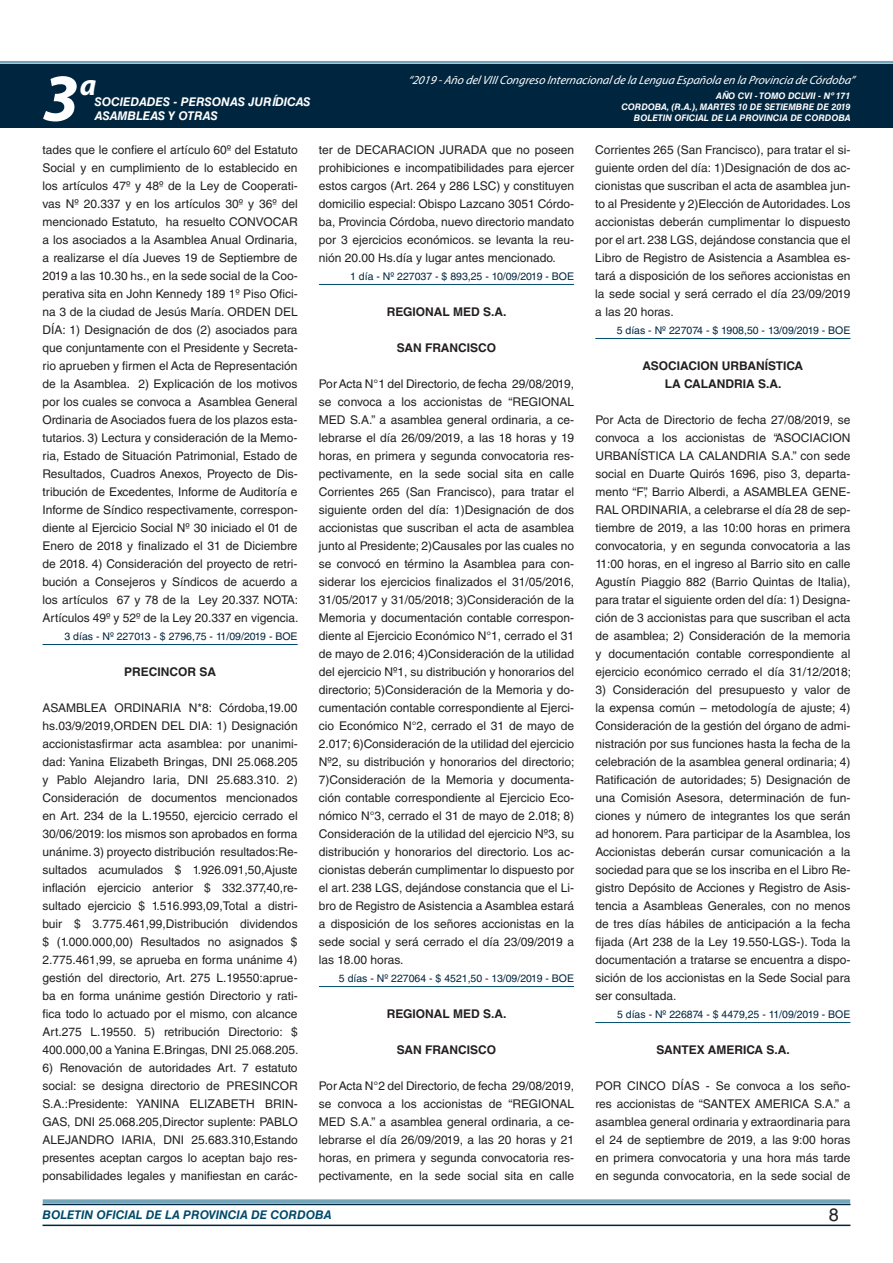
<style>
.page{position:relative;width:893px;height:1263px;background:#fff}
.page>*{position:absolute;margin:0;border:0;box-sizing:border-box;transform-origin:0 0}
.t1{font:italic 700 67.5px "Myriad Pro";color:#fff}
.t2{font:italic 700 30px "Myriad Pro";color:#fff}
.t3{font:18px "Helvetica LT Std";color:#231f20}
.t4{font:12px/18px "Helvetica LT Std";color:#231f20;text-align:justify}
.t5{font:700 12px "Helvetica LT Std";color:#231f20}
.t6{font:italic 12px "Myriad Pro";color:#fff}
.t7{font:italic 700 12px "Helvetica LT Std";color:#fff}
.t8{font:italic 700 12px "Helvetica LT Std";color:#004b6c}
.t9{font:10.5px "Helvetica LT Std";color:#00263f}
.t10{font:italic 700 9px/10.8px "Helvetica LT Std";color:#fff;text-align:right}
</style>
<div class="page">
<div style="left:0;top:61px;width:893px;height:6px;background:#fff;opacity:.75"></div>
<div style="left:0;top:64px;width:893px;height:64px;background:#00263f"></div>
<hr style="left:43px;top:1224px;width:807px;height:2px;background:#00263f">
<div style="left:42px;top:1198px;width:809px;height:8px;background:#fff;opacity:.75"></div>
<hr style="left:43px;top:644px;width:255px;height:1px;background:#004b6c">
<hr style="left:319px;top:284px;width:255px;height:1px;background:#004b6c">
<hr style="left:319px;top:986px;width:255px;height:1px;background:#004b6c">
<hr style="left:595px;top:338px;width:255px;height:1px;background:#004b6c">
<hr style="left:595px;top:1022px;width:255px;height:1px;background:#004b6c">
<h2 class="t2" style="left:80px;top:66px;width:18px">a</h2>
<p class="t6" style="left:408px;top:72px;width:448px">“2019 -Año delVIIICongreso Internacionalde la Lengua Esp añola en la Provincia de Córdoba”</p>
<h1 class="t1" style="left:43px;top:54px;width:38px">3</h1>
<p class="t10" style="left:621px;top:91px;width:231px">AÑO CVI - TOMO DCLVII - Nº 171<br>CORDOBA, (R.A.), MARTES 10 DE SETIEMBRE DE 2019<br>BOLETIN OFICIAL DE LA PROVINCIA DE CORDOBA</p>
<p class="t7" style="left:95px;top:94px;width:217px">SOCIEDADES - PERSONAS JURÍDICAS</p>
<p class="t7" style="left:95px;top:109px;width:125px">ASAMBLEAS Y OTRAS</p>
<p class="t4" style="left:43px;top:141px;width:257px">tades que le confiere el artículo 60º del Estatuto Social y en cumplimiento de lo establecido en los artículos 47º y 48º de la Ley de Cooperati&shy;vas Nº 20.337 y en los artículos 30º y 36º del mencionado Estatuto, ha resuelto CONVOCAR a los asociados a la Asamblea Anual Ordinaria, a realizarse el día Jueves 19 de Septiembre de 2019 a las 10.30 hs., en la sede social de la Coo&shy;perativa sita en John Kennedy 189 1º Piso Ofici&shy;na 3 de la ciudad de Jesús María. ORDEN DEL DÍA: 1) Designación de dos (2) asociados para que conjuntamente con el Presidente y Secreta&shy;rio aprueben y firmen el Acta de Representación de la Asamblea. 2) Explicación de los motivos por los cuales se convoca a Asamblea General Ordinaria de Asociados fuera de los plazos esta&shy;tutarios. 3) Lectura y consideración de la Memo&shy;ria, Estado de Situación Patrimonial, Estado de Resultados, Cuadros Anexos, Proyecto de Dis&shy;tribución de Excedentes, Informe de Auditoría e Informe de Síndico respectivamente, correspon&shy;diente al Ejercicio Social Nº 30 iniciado el 01 de Enero de 2018 y finalizado el 31 de Diciembre de 2018. 4) Consideración del proyecto de retri&shy;bución a Consejeros y Síndicos de acuerdo a los artículos 67 y 78 de la Ley 20.337. NOTA:<br>Artículos 49º y 52º de la Ley 20.337 en vigencia.</p>
<p class="t9" style="left:65px;top:630px;width:235px">3 días - Nº 227013 - $ 2796,75 - 11/09/2019 - BOE</p>
<p class="t5" style="left:124px;top:664px;width:9px">PRECINCOR</p>
<p class="t5" style="left:199px;top:664px;width:18px">SA</p>
<p class="t4" style="left:43px;top:699px;width:257px">ASAMBLEA ORDINARIA N*8: Córdoba,19.00 hs.03/9/2019,ORDEN DEL DIA: 1) Designación accionistasfirmar acta asamblea: por unanimi&shy;dad: Yanina Elizabeth Bringas, DNI 25.068.205 y Pablo Alejandro Iaria, DNI 25.683.310. 2)<br>Consideración de documentos mencionados en Art. 234 de la L.19550, ejercicio cerrado el 30/06/2019: los mismos son aprobados en forma unánime. 3) proyecto distribución resultados:Re&shy;sultados acumulados $ 1.926.091,50,Ajuste inflación ejercicio anterior $ 332.377,40,re&shy;sultado ejercicio $ 1.516.993,09,Total a distri&shy;buir $ 3.775.461,99,Distribución dividendos $ (1.000.000,00) Resultados no asignados $ 2.775.461,99, se aprueba en forma unánime 4) gestión del directorio, Art. 275 L.19550:aprue&shy;ba en forma unánime gestión Directorio y rati&shy;fica todo lo actuado por el mismo, con alcance Art.275 L.19550. 5) retribución Directorio: $ 400.000,00 a Yanina E.Bringas, DNI 25.068.205.</p>
<p class="t4" style="left:43px;top:1059px;width:257px">6) Renovación de autoridades Art. 7 estatuto social: se designa directorio de PRESINCOR S.A.:Presidente: YANINA ELIZABETH BRIN-GAS, DNI 25.068.205,Director suplente: PABLO ALEJANDRO IARIA, DNI 25.683.310,Estando presentes aceptan cargos lo aceptan bajo res&shy;ponsabilidades legales y manifiestan en carác-</p>
<p class="t4" style="left:319px;top:141px;width:257px">ter de DECARACION JURADA que no poseen prohibiciones e incompatibilidades para ejercer estos cargos (Art. 264 y 286 LSC) y constituyen domicilio especial: Obispo Lazcano 3051 Córdo&shy;ba, Provincia Córdoba, nuevo directorio mandato por 3 ejercicios económicos. se levanta la reu&shy;nión 20.00 Hs.día y lugar antes mencionado.</p>
<p class="t9" style="left:350px;top:270px;width:225px">1 día - Nº 227037 - $ 893,25 - 10/09/2019 - BOE</p>
<p class="t5" style="left:387px;top:304px;width:9px">REGION</p>
<p class="t5" style="left:434px;top:304px;width:29px">AL MED</p>
<p class="t5" style="left:483px;top:304px;width:25px">S.A.</p>
<p class="t5" style="left:397px;top:340px;width:62px">SAN FRANCISCO</p>
<p class="t4" style="left:319px;top:375px;width:257px">Por Acta N°1 del Directorio, de fecha 29/08/2019, se convoca a los accionistas de “REGIONAL MED S.A.” a asamblea general ordinaria, a ce&shy;lebrarse el día 26/09/2019, a las 18 horas y 19 horas, en primera y segunda convocatoria res&shy;pectivamente, en la sede social sita en calle Corrientes 265 (San Francisco), para tratar el siguiente orden del día: 1)Designación de dos accionistas que suscriban el acta de asamblea junto al Presidente; 2)Causales por las cuales no se convocó en término la Asamblea para con&shy;siderar los ejercicios finalizados el 31/05/2016, 31/05/2017 y 31/05/2018; 3)Consideración de la Memoria y documentación contable correspon&shy;diente al Ejercicio Económico N°1, cerrado el 31 de mayo de 2.016; 4)Consideración de la utilidad del ejercicio Nº1, su distribución y honorarios del directorio; 5)Consideración de la Memoria y do&shy;cumentación contable correspondiente al Ejerci&shy;cio Económico N°2, cerrado el 31 de mayo de 2.017; 6)Consideración de la utilidad del ejercicio Nº2, su distribución y honorarios del directorio; 7)Consideración de la Memoria y documenta&shy;ción contable correspondiente al Ejercicio Eco&shy;nómico N°3, cerrado el 31 de mayo de 2.018; 8)<br>Consideración de la utilidad del ejercicio Nº3, su distribución y honorarios del directorio. Los ac&shy;cionistas deberán cumplimentar lo dispuesto por el art. 238 LGS, dejándose constancia que el Li&shy;bro de Registro de Asistencia a Asamblea estará a disposición de los señores accionistas en la sede social y será cerrado el día 23/09/2019 a las 18.00 horas.</p>
<p class="t9" style="left:339px;top:972px;width:237px">5 días - Nº 227064 - $ 4521,50 - 13/09/2019 - BOE</p>
<p class="t5" style="left:387px;top:1006px;width:9px">REGION</p>
<p class="t5" style="left:434px;top:1006px;width:29px">AL MED</p>
<p class="t5" style="left:483px;top:1006px;width:25px">S.A.</p>
<p class="t5" style="left:397px;top:1042px;width:62px">SAN FRANCISCO</p>
<p class="t4" style="left:319px;top:1077px;width:257px">Por Acta N°2 del Directorio, de fecha 29/08/2019, se convoca a los accionistas de “REGIONAL MED S.A.” a asamblea general ordinaria, a ce&shy;lebrarse el día 26/09/2019, a las 20 horas y 21 horas, en primera y segunda convocatoria res&shy;pectivamente, en la sede social sita en calle</p>
<p class="t4" style="left:595px;top:141px;width:257px">Corrientes 265 (San Francisco), para tratar el si&shy;guiente orden del día: 1)Designación de dos ac&shy;cionistas que suscriban el acta de asamblea jun&shy;to al Presidente y 2)Elección de Autoridades. Los accionistas deberán cumplimentar lo dispuesto por el art. 238 LGS, dejándose constancia que el Libro de Registro de Asistencia a Asamblea es&shy;tará a disposición de los señores accionistas en la sede social y será cerrado el día 23/09/2019 a las 20 horas.</p>
<p class="t9" style="left:617px;top:324px;width:235px">5 días - Nº 227074 - $ 1908,50 - 13/09/2019 - BOE</p>
<p class="t5" style="left:642px;top:358px;width:17px">ASOCI</p>
<p class="t5" style="left:680px;top:358px;width:17px">ACION</p>
<p class="t5" style="left:722px;top:358px;width:54px">UR BANÍSTIC</p>
<p class="t5" style="left:795px;top:358px;width:10px">A</p>
<p class="t5" style="left:665px;top:376px;width:61px">LA CALANDRI</p>
<p class="t5" style="left:746px;top:376px;width:37px">A S.A.</p>
<p class="t4" style="left:595px;top:411px;width:257px">Por Acta de Directorio de fecha 27/08/2019, se convoca a los accionistas de “ASOCIACION URBANÍSTICA LA CALANDRIA S.A.” con sede social en Duarte Quirós 1696, piso 3, departa&shy;mento “F”, Barrio Alberdi, a ASAMBLEA GENE-RAL ORDINARIA, a celebrarse el día 28 de sep&shy;tiembre de 2019, a las 10:00 horas en primera convocatoria, y en segunda convocatoria a las 11:00 horas, en el ingreso al Barrio sito en calle Agustín Piaggio 882 (Barrio Quintas de Italia), para tratar el siguiente orden del día: 1) Designa&shy;ción de 3 accionistas para que suscriban el acta de asamblea; 2) Consideración de la memoria y documentación contable correspondiente al ejercicio económico cerrado el día 31/12/2018;</p>
<p class="t4" style="left:595px;top:681px;width:257px">3) Consideración del presupuesto y valor de la expensa común – metodología de ajuste; 4)<br>Consideración de la gestión del órgano de admi&shy;nistración por sus funciones hasta la fecha de la celebración de la asamblea general ordinaria; 4)<br>Ratificación de autoridades; 5) Designación de una Comisión Asesora, determinación de fun&shy;ciones y número de integrantes los que serán ad honorem. Para participar de la Asamblea, los Accionistas deberán cursar comunicación a la sociedad para que se los inscriba en el Libro Re&shy;gistro Depósito de Acciones y Registro de Asis&shy;tencia a Asambleas Generales, con no menos de tres días hábiles de anticipación a la fecha fijada (Art 238 de la Ley 19.550-LGS-). Toda la documentación a tratarse se encuentra a dispo&shy;sición de los accionistas en la Sede Social para ser consultada.</p>
<p class="t9" style="left:617px;top:1008px;width:235px">5 días - Nº 226874 - $ 4479,25 - 11/09/2019 - BOE</p>
<p class="t5" style="left:656px;top:1042px;width:26px">SANTE</p>
<p class="t5" style="left:697px;top:1042px;width:28px">X AMERIC</p>
<p class="t5" style="left:754px;top:1042px;width:37px">A S.A.</p>
<p class="t4" style="left:595px;top:1077px;width:257px">POR CINCO DÍAS - Se convoca a los seño&shy;res accionistas de “SANTEX AMERICA S.A.” a asamblea general ordinaria y extraordinaria para el 24 de septiembre de 2019, a las 9:00 horas en primera convocatoria y una hora más tarde en segunda convocatoria, en la sede social de</p>
<p class="t8" style="left:43px;top:1208px;width:290px">BOLETIN OFICIAL DE LA PROVINCIA DE CORDOBA</p>
<h3 class="t3" style="left:829px;top:1204px;width:12px">8</h3>
</div>
